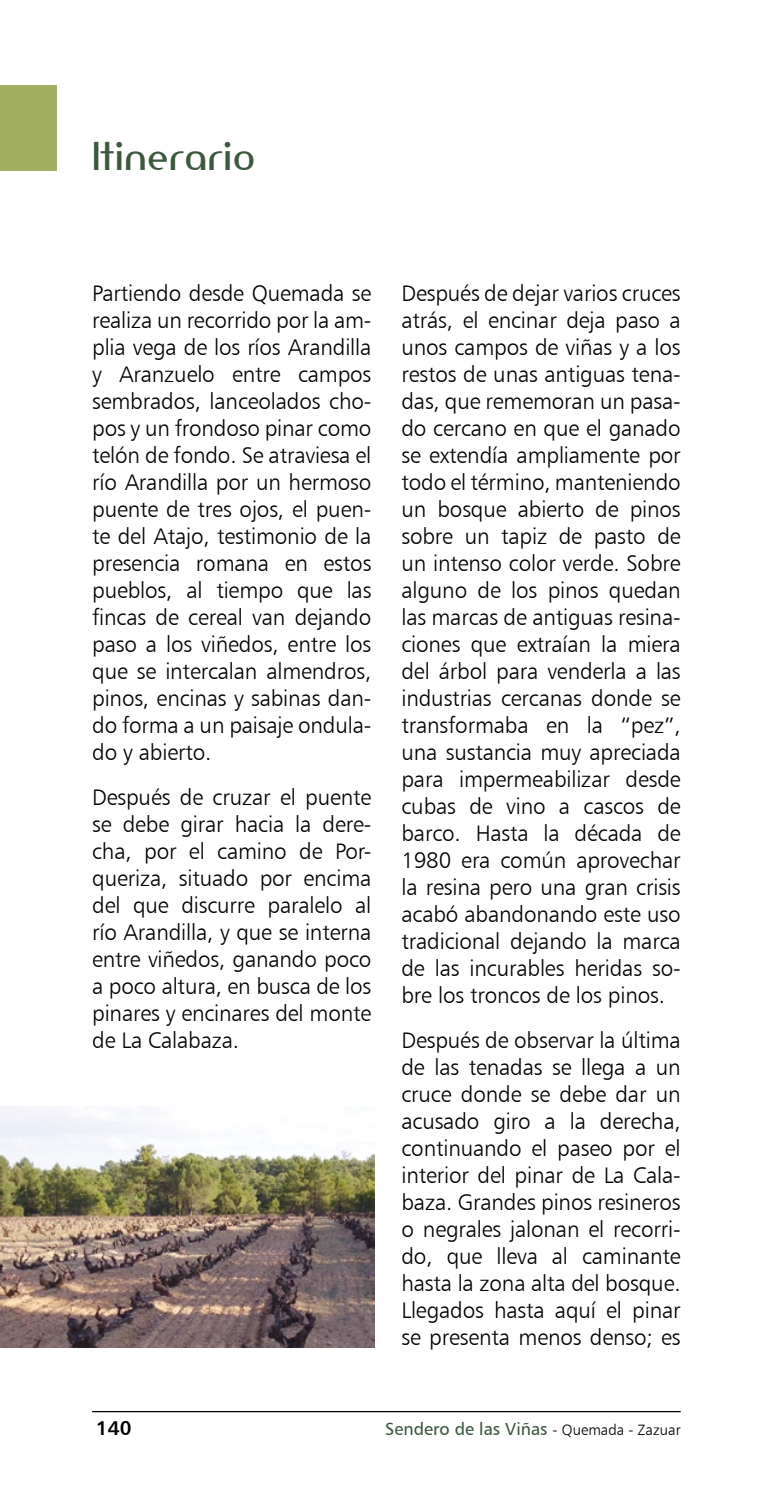
<style>
.page{position:relative;width:780px;height:1489px;background:#fff}
.page>*{position:absolute;margin:0;border:0;box-sizing:border-box;transform-origin:0 0}
.t1{font:37.5px "Amerika Sans";letter-spacing:.02em;color:#3c593e}
.t2{font:22.5px/27px "Humanist 777 BT Light B";letter-spacing:-.01em;color:#000;text-align:justify}
.t3{font:20px "Humanist 777 BT Bold B";color:#000}
.t4{font:17.5px "Humanist 777 BT Roman B";color:#3c593e}
.s1{font-family:"Humanist 777 BT Light B";font-size:15px;color:#000}
</style>
<div class="page">
<img style="left:0;top:1106px;width:374px;height:240px">
<div style="left:0;top:85px;width:57px;height:85px;background:#a1ae64"></div>
<hr style="left:92px;top:1410px;width:588px;height:1px;background:#000">
<h1 class="t1" style="left:92px;top:132px;width:164px">Itinerario</h1>
<p class="t2" style="left:92px;top:279px;width:281px">Partiendo desde Quemada se realiza un recorrido por la am&shy;plia vega de los ríos Arandilla y Aranzuelo entre campos sembrados, lanceolados cho&shy;pos y un frondoso pinar como telón de fondo. Se atraviesa el río Arandilla por un hermoso puente de tres ojos, el puen&shy;te del Atajo, testimonio de la presencia romana en estos pueblos, al tiempo que las fincas de cereal van dejando paso a los viñedos, entre los que se intercalan almendros, pinos, encinas y sabinas dan&shy;do forma a un paisaje ondula&shy;do y abierto.</p>
<p class="t2" style="left:92px;top:783px;width:281px">Después de cruzar el puente se debe girar hacia la dere&shy;cha, por el camino de Por&shy;queriza, situado por encima del que discurre paralelo al río Arandilla, y que se interna entre viñedos, ganando poco a poco altura, en busca de los pinares y encinares del monte de La Calabaza.</p>
<p class="t2" style="left:401px;top:279px;width:281px">Después de dejar varios cruces atrás, el encinar deja paso a unos campos de viñas y a los restos de unas antiguas tena&shy;das, que rememoran un pasa&shy;do cercano en que el ganado se extendía ampliamente por todo el término, manteniendo un bosque abierto de pinos sobre un tapiz de pasto de un intenso color verde. Sobre alguno de los pinos quedan las marcas de antiguas resina&shy;ciones que extraían la miera del árbol para venderla a las industrias cercanas donde se transformaba en la “pez”, una sustancia muy apreciada para impermeabilizar desde cubas de vino a cascos de barco. Hasta la década de 1980 era común aprovechar la resina pero una gran crisis acabó abandonando este uso tradicional dejando la marca de las incurables heridas so&shy;bre los troncos de los pinos.</p>
<p class="t2" style="left:401px;top:1026px;width:281px">Después de observar la última de las tenadas se llega a un cruce donde se debe dar un acusado giro a la derecha, continuando el paseo por el interior del pinar de La Cala&shy;baza. Grandes pinos resineros o negrales jalonan el recorri&shy;do, que lleva al caminante hasta la zona alta del bosque.<br>Llegados hasta aquí el pinar se presenta menos denso; es</p>
<p class="t3" style="left:96px;top:1415px;width:37px">140</p>
<p class="t4" style="left:385px;top:1417px;width:297px">Sendero de las Viñas <span class="s1">- Quemada - Zazuar</span></p>
</div>
